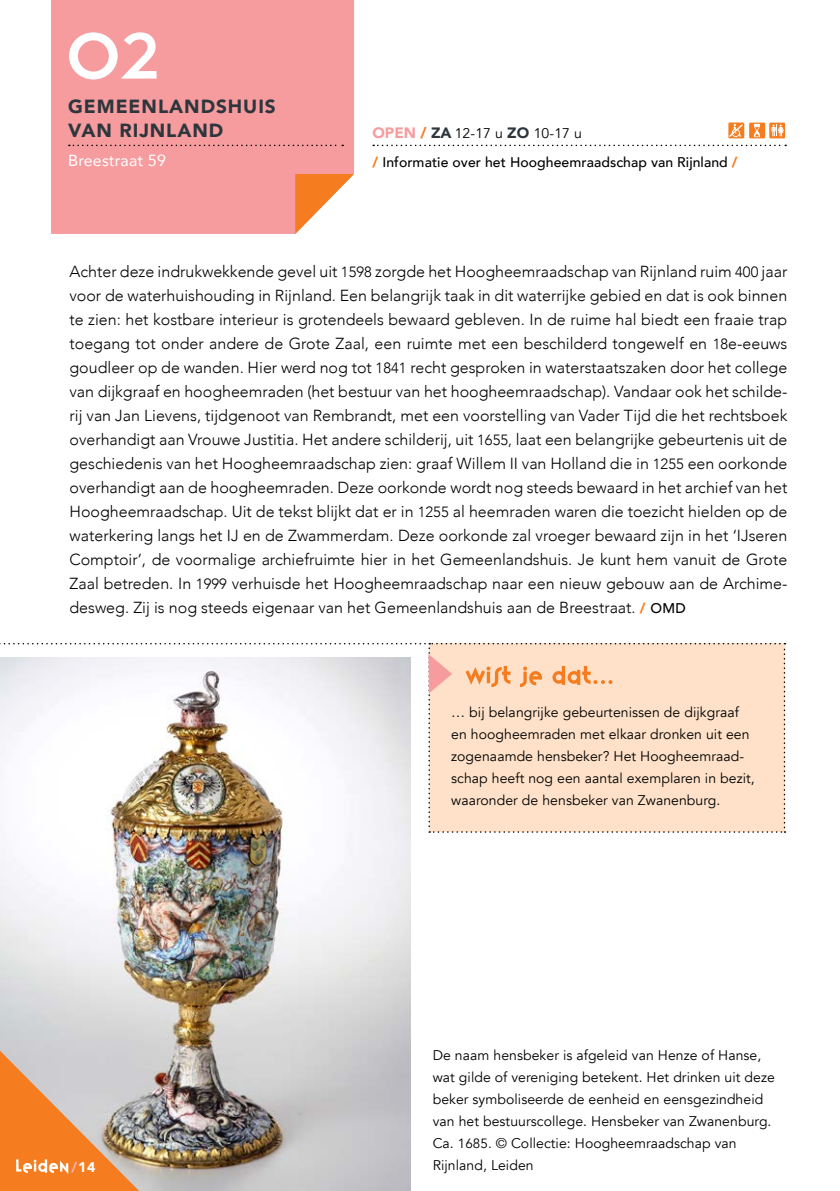
<style>
.page{position:relative;width:840px;height:1191px;background:#fff}
.page>*{position:absolute;margin:0;border:0;box-sizing:border-box;transform-origin:0 0}
.t1{font:72px "Dessau Pro";color:#fff}
.t2{font:900 19px/24px "Avenir";letter-spacing:.05em;color:#2c363c}
.t3{font:300 16px/24px "Avenir";color:#000;text-align:justify}
.t4{font:16px "Avenir";letter-spacing:.01em;color:#fff}
.t5{font:14px/22px "Avenir";letter-spacing:.005em;color:#000}
.t6{font:500 14px "Avenir";letter-spacing:.005em;color:#000}
.t7{font:900 14px "Avenir";color:#fff}
.s1{font-weight:900;font-size:15px;color:#f69c9f}
.s2{font-weight:900;font-size:15px;color:#f57d20}
.s3{font-weight:900;font-size:15px;color:#2c363c}
.s4{font-weight:900;color:#f57d20}
.s5{font-size:14.8px}
.s6{font-weight:900;font-size:14px;color:#f57d20}
.s7{font-weight:500;font-size:14px}
.s8{color:#f8aeaf}
.s9{font-size:13.4px}
</style>
<div class="page">
<div style="left:51px;top:0;width:303px;height:234px;background:#f69c9f"></div>
<svg style="left:295px;top:174px;width:59px;height:60px"></svg>
<svg style="left:69px;top:145px;width:274px;height:1px"></svg>
<svg style="left:373px;top:145px;width:412px;height:1px"></svg>
<img style="left:0;top:832px;width:410px;height:359px">
<div style="left:68px;top:31px;width:89px;height:49px;background:#f69c9f"></div>
<svg style="left:0;top:1050px;width:139px;height:141px"></svg>
<svg style="left:0;top:643px;width:785px;height:189px"></svg>
<svg style="left:728px;top:122px;width:56px;height:16px"></svg>
<h1 class="t1" style="left:67px;top:18px;width:95px">02</h1>
<p class="t2" style="left:68px;top:94px;width:209px">GEMEENLANDSHUIS<br>VAN RIJNLAND</p>
<p class="t5" style="left:372px;top:122px;width:211px"><span class="s1">OPEN</span> <span class="s2">/</span> <span class="s3">ZA</span> 12-17 u <span class="s3">ZO</span> 10-17 u</p>
<p class="t4" style="left:68px;top:148px;width:99px">Breestraat 59</p>
<p class="t6" style="left:372px;top:150px;width:366px"><span class="s4">/</span> Informatie over het Hoogheemraadschap van Rijnland <span class="s4">/</span></p>
<p class="t3" style="left:69px;top:259px;width:719px">Achter deze indrukwekkende gevel uit <span class="s5">1598</span> zorgde het Hoogheemraadschap van Rijnland ruim <span class="s5">400</span> jaar voor de waterhuishouding in Rijnland. Een belangrijk taak in dit waterrijke gebied en dat is ook binnen te zien: het kostbare interieur is grotendeels bewaard gebleven. In de ruime hal biedt een fraaie trap toegang tot onder andere de Grote Zaal, een ruimte met een beschilderd tongewelf en <span class="s5">18</span>e-eeuws goudleer op de wanden. Hier werd nog tot <span class="s5">1841</span> recht gesproken in waterstaatszaken door het college van dijkgraaf en hoogheemraden (het bestuur van het hoogheemraadschap). Vandaar ook het schilde&shy;rij van Jan Lievens, tijdgenoot van Rembrandt, met een voorstelling van Vader Tijd die het rechtsboek overhandigt aan Vrouwe Justitia. Het andere schilderij, uit <span class="s5">1655,</span> laat een belangrijke gebeurtenis uit de geschiedenis van het Hoogheemraadschap zien: graaf Willem II van Holland die in <span class="s5">1255</span> een oorkonde overhandigt aan de hoogheemraden. Deze oorkonde wordt nog steeds bewaard in het archief van het Hoogheemraadschap. Uit de tekst blijkt dat er in <span class="s5">1255</span> al heemraden waren die toezicht hielden op de waterkering langs het IJ en de Zwammerdam. Deze oorkonde zal vroeger bewaard zijn in het ‘IJseren Comptoir’, de voormalige archiefruimte hier in het Gemeenlandshuis. Je kunt hem vanuit de Grote Zaal betreden. In <span class="s5">1999</span> verhuisde het Hoogheemraadschap naar een nieuw gebouw aan de Archime&shy;desweg. Zij is nog steeds eigenaar van het Gemeenlandshuis aan de Breestraat. <span class="s6">/</span> <span class="s7">OMD</span></p>
<p class="t7" style="left:71px;top:1154px;width:25px"><span class="s8">/</span>14</p>
<p class="t5" style="left:451px;top:701px;width:305px">… bij belangrijke gebeurtenissen de dijkgraaf en hoogheemraden met elkaar dronken uit een zogenaamde hensbeker? Het Hoogheemraad&shy;schap heeft nog een aantal exemplaren in bezit, waaronder de hensbeker van Zwanenburg.</p>
<p class="t5" style="left:432px;top:1044px;width:343px">De naam hensbeker is afgeleid van Henze of Hanse, wat gilde of vereniging betekent. Het drinken uit deze beker symboliseerde de eenheid en eensgezindheid van het bestuurscollege. Hensbeker van Zwanenburg.<br>Ca. <span class="s9">1685.</span> © Collectie: Hoogheemraadschap van Rijnland, Leiden</p>
</div>
